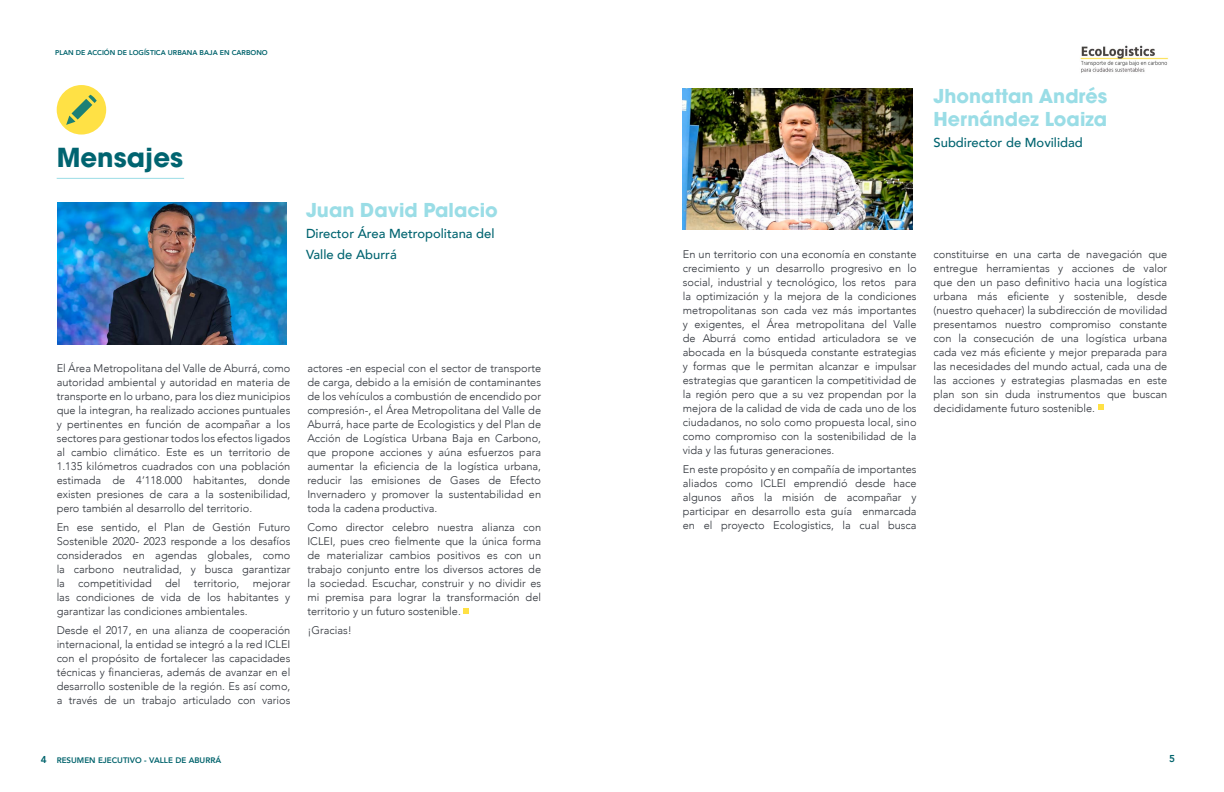
<style>
.page{position:relative;width:1224px;height:792px;background:#fff}
.page>*{position:absolute;margin:0;border:0;box-sizing:border-box;transform-origin:0 0}
.t1{font:700 26px "Avant Garde";color:#006470}
.t2{font:700 19px/22.8px "Avant Garde";color:#9adde6}
.t3{font:500 13px/21px "Avenir";color:#006470}
.Parrafo_general{font:300 11px/14px "Avenir";color:#2c3037;text-align:justify}
.t4{font:800 10px "Avenir";color:#00636c}
.t5{font:800 8px "Avenir";color:#00636c}
.t6{font:800 7px "Avenir";color:#00636c}
.s1{font-size:10px}
</style>
<div class="page">
<img style="left:1080px;top:45px;width:89px;height:28px">
<div style="left:57px;top:85px;width:49px;height:50px;background:#ffe145;border-radius:50%"></div>
<svg style="left:66px;top:95px;width:31px;height:30px"></svg>
<hr style="left:57px;top:178px;width:127px;height:1px;background:#9adde6">
<img style="left:683px;top:88px;width:229px;height:142px">
<svg style="left:1098px;top:404px;width:6px;height:6px"></svg>
<svg style="left:463px;top:608px;width:6px;height:6px"></svg>
<img style="left:57px;top:203px;width:230px;height:141px">
<p class="t6" style="left:55px;top:47px;width:214px">PLAN DE ACCIÓN DE LOGÍSTICA URBANA BAJA EN CARBONO</p>
<p class="t1" style="left:57px;top:140px;width:128px">Mensajes</p>
<p class="t2" style="left:306px;top:198px;width:193px">Juan David Palacio</p>
<p class="t3" style="left:306px;top:222px;width:190px">Director Área Metropolitana del<br>Valle de Aburrá</p>
<p class="Parrafo_general" style="left:57px;top:361px;width:235px">El Área Metropolitana del Valle de Aburrá, como autoridad ambiental y autoridad en materia de transporte en lo urbano, para los diez municipios que la integran, ha realizado acciones puntuales y pertinentes en función de acompañar a los sectores para gestionar todos los efectos ligados al cambio climático. Este es un territorio de 1.135 kilómetros cuadrados con una población estimada de 4’118.000 habitantes, donde existen presiones de cara a la sostenibilidad, pero también al desarrollo del territorio.</p>
<p class="Parrafo_general" style="left:57px;top:520px;width:235px">En ese sentido, el Plan de Gestión Futuro Sostenible 2020- 2023 responde a los desafíos considerados en agendas globales, como la carbono neutralidad, y busca garantizar la competitividad del territorio, mejorar las condiciones de vida de los habitantes y garantizar las condiciones ambientales.</p>
<p class="Parrafo_general" style="left:57px;top:623px;width:235px">Desde el 2017, en una alianza de cooperación internacional, la entidad se integró a la red ICLEI con el propósito de fortalecer las capacidades técnicas y financieras, además de avanzar en el desarrollo sostenible de la región. Es así como, a través de un trabajo articulado con varios</p>
<p class="Parrafo_general" style="left:307px;top:361px;width:235px">actores -en especial con el sector de transporte de carga, debido a la emisión de contaminantes de los vehículos a combustión de encendido por compresión-, el Área Metropolitana del Valle de Aburrá, hace parte de Ecologistics y del Plan de Acción de Logística Urbana Baja en Carbono, que propone acciones y aúna esfuerzos para aumentar la eficiencia de la logística urbana, reducir las emisiones de Gases de Efecto Invernadero y promover la sustentabilidad en toda la cadena productiva.</p>
<p class="Parrafo_general" style="left:307px;top:520px;width:235px">Como director celebro nuestra alianza con ICLEI, pues creo fielmente que la única forma de materializar cambios positivos es con un trabajo conjunto entre los diversos actores de la sociedad. Escuchar, construir y no dividir es mi premisa para lograr la transformación del territorio y un futuro sostenible.</p>
<p class="Parrafo_general" style="left:307px;top:623px;width:46px">¡Gracias!</p>
<p class="t5" style="left:41px;top:754px;width:182px"><span class="s1">4</span> RESUMEN EJECUTIVO - VALLE DE ABURRÁ</p>
<p class="t2" style="left:934px;top:84px;width:175px">Jhonattan Andrés<br>Hernández Loaiza</p>
<p class="t3" style="left:934px;top:131px;width:151px">Subdirector de Movilidad</p>
<p class="Parrafo_general" style="left:683px;top:247px;width:235px">En un territorio con una economía en constante crecimiento y un desarrollo progresivo en lo social, industrial y tecnológico, los retos para la optimización y la mejora de la condiciones metropolitanas son cada vez más importantes y exigentes, el Área metropolitana del Valle de Aburrá como entidad articuladora se ve abocada en la búsqueda constante estrategias y formas que le permitan alcanzar e impulsar estrategias que garanticen la competitividad de la región pero que a su vez propendan por la mejora de la calidad de vida de cada uno de los ciudadanos, no solo como propuesta local, sino como compromiso con la sostenibilidad de la vida y las futuras generaciones.</p>
<p class="Parrafo_general" style="left:683px;top:462px;width:235px">En este propósito y en compañía de importantes aliados como ICLEI emprendió desde hace algunos años la misión de acompañar y participar en desarrollo esta guía enmarcada en el proyecto Ecologistics, la cual busca</p>
<p class="Parrafo_general" style="left:934px;top:247px;width:235px">constituirse en una carta de navegación que entregue herramientas y acciones de valor que den un paso definitivo hacia una logística urbana más eficiente y sostenible, desde (nuestro quehacer) la subdirección de movilidad presentamos nuestro compromiso constante con la consecución de una logística urbana cada vez más eficiente y mejor preparada para las necesidades del mundo actual, cada una de las acciones y estrategias plasmadas en este plan son sin duda instrumentos que buscan decididamente futuro sostenible.</p>
<p class="t4" style="left:1169px;top:751px;width:7px">5</p>
</div>
